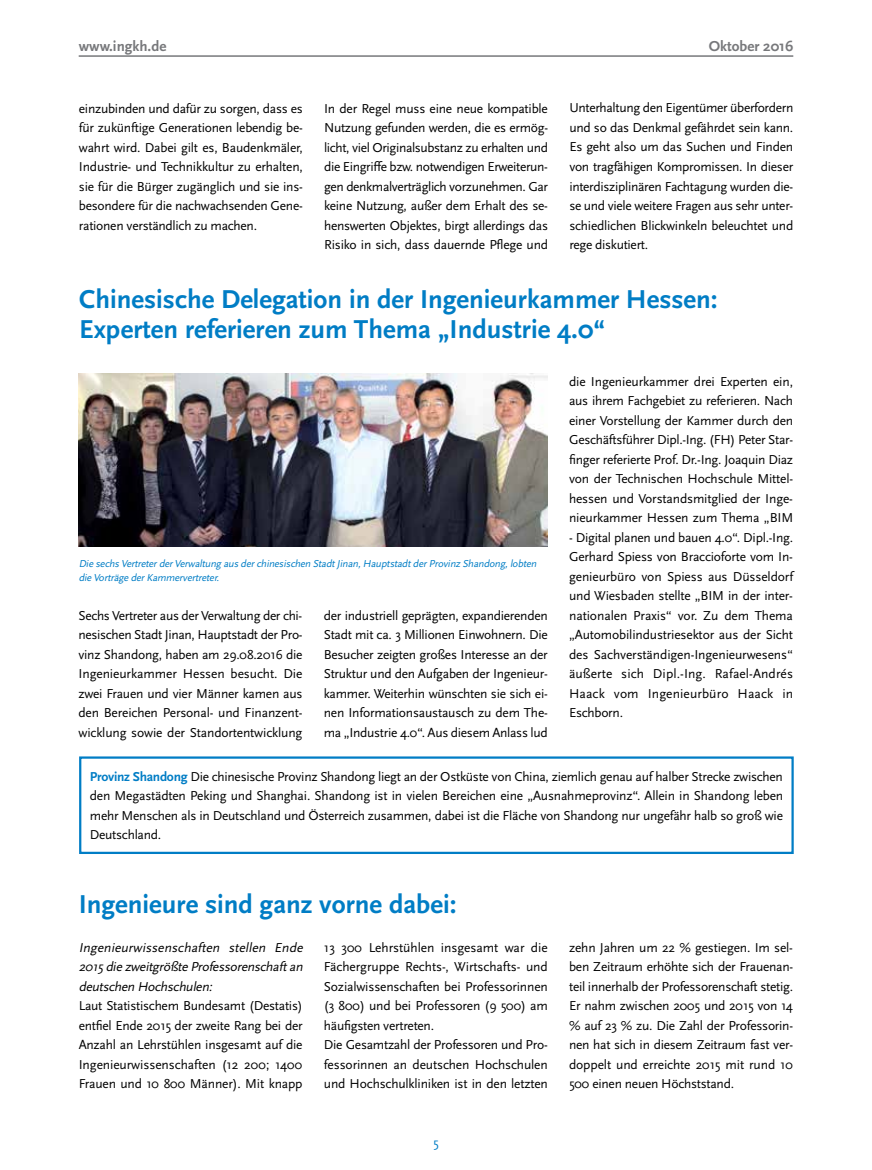
<style>
.page{position:relative;width:872px;height:1170px;background:#fff}
.page>*{position:absolute;margin:0;border:0;box-sizing:border-box;transform-origin:0 0}
.t1{font:700 27px/30px "Scala Sans OT";color:#007dc5}
.t2{font:700 15px "Scala Sans OT";color:#77787b}
.t3{font:13.5px/19.5px "Scala Sans OT";letter-spacing:-.015em;color:#000;text-align:justify}
.t4{font:italic 13.5px/19.5px "Scala Sans OT";color:#000;text-align:justify}
.t5{font:13.5px "Scala Sans OT";color:#007dc5}
.t6{font:italic 10.5px/14.2px "Scala Sans OT";color:#007dc5}
.s1{font-weight:700;color:#007dc5}
</style>
<div class="page">
<hr style="left:79px;top:55px;width:714px;height:2px;background:#77787b">
<div style="left:79px;top:756px;width:714px;height:97px;border:2px solid #007dc5"></div>
<img style="left:79px;top:373px;width:468px;height:174px">
<p class="t2" style="left:79px;top:37px;width:89px">www.ingkh.de</p>
<p class="t2" style="left:708px;top:37px;width:86px">Oktober 2016</p>
<p class="t3" style="left:79px;top:99px;width:226px">einzubinden und dafür zu sorgen, dass es für zukünftige Generationen lebendig be&shy;wahrt wird. Dabei gilt es, Baudenkmäler, Industrie- und Technikkultur zu erhalten, sie für die Bürger zugänglich und sie ins&shy;besondere für die nachwachsenden Gene&shy;rationen verständlich zu machen.</p>
<p class="t3" style="left:324px;top:99px;width:225px">In der Regel muss eine neue kompatible Nutzung gefunden werden, die es ermög&shy;licht, viel Originalsubstanz zu erhalten und die Eingriffe bzw. notwendigen Erweiterun&shy;gen denkmalverträglich vorzunehmen. Gar keine Nutzung, außer dem Erhalt des se&shy;henswerten Objektes, birgt allerdings das Risiko in sich, dass dauernde Pflege und</p>
<p class="t3" style="left:569px;top:99px;width:225px">Unterhaltung den Eigentümer überfordern und so das Denkmal gefährdet sein kann.<br>Es geht also um das Suchen und Finden von tragfähigen Kompromissen. In dieser interdisziplinären Fachtagung wurden die&shy;se und viele weitere Fragen aus sehr unter&shy;schiedlichen Blickwinkeln beleuchtet und rege diskutiert.</p>
<h1 class="t1" style="left:79px;top:284px;width:640px">Chinesische Delegation in der Ingenieurkammer Hessen:<br>Experten referieren zum Thema „Industrie 4.0“</h1>
<p class="t6" style="left:79px;top:556px;width:461px">Die sechs VertreterderVerwaltung aus derchinesischen StadtJinan,HauptstadtderProvinz Shandong,lobten die Vorträge derKammervertreter.</p>
<p class="t3" style="left:78px;top:606px;width:225px">Sechs Vertreter aus der Verwaltung der chi&shy;nesischen Stadt Jinan, Hauptstadt der Pro&shy;vinz Shandong, haben am 29.08.2016 die Ingenieurkammer Hessen besucht. Die zwei Frauen und vier Männer kamen aus den Bereichen Personal- und Finanzent&shy;wicklung sowie der Standortentwicklung</p>
<p class="t3" style="left:324px;top:606px;width:226px">der industriell geprägten, expandierenden Stadt mit ca. 3 Millionen Einwohnern. Die Besucher zeigten großes Interesse an der Struktur und den Aufgaben der Ingenieur&shy;kammer. Weiterhin wünschten sie sich ei&shy;nen Informationsaustausch zu dem The&shy;ma „Industrie 4.0“. Aus diesem Anlass lud</p>
<p class="t3" style="left:569px;top:372px;width:226px">die Ingenieurkammer drei Experten ein, aus ihrem Fachgebiet zu referieren. Nach einer Vorstellung der Kammer durch den Geschäftsführer Dipl.-Ing. (FH) Peter Star&shy;finger referierte Prof. Dr.-Ing. Joaquin Diaz von der Technischen Hochschule Mittel&shy;hessen und Vorstandsmitglied der Inge&shy;nieurkammer Hessen zum Thema „BIM</p>
<p class="t3" style="left:569px;top:528px;width:226px">- Digital planen und bauen 4.0“. Dipl.-Ing.<br>Gerhard Spiess von Braccioforte vom In&shy;genieurbüro von Spiess aus Düsseldorf und Wiesbaden stellte „BIM in der inter&shy;nationalen Praxis“ vor. Zu dem Thema „Automobilindustriesektor aus der Sicht des Sachverständigen-Ingenieurwesens“ äußerte sich Dipl.-Ing. Rafael-Andrés Haack vom Ingenieurbüro Haack in Eschborn.</p>
<p class="t3" style="left:90px;top:766px;width:695px"><span class="s1">Provinz Shandong</span> Die chinesische Provinz Shandong liegt an der Ostküste von China, ziemlich genau auf halber Strecke zwischen den Megastädten Peking und Shanghai. Shandong ist in vielen Bereichen eine „Ausnahmeprovinz“. Allein in Shandong leben mehr Menschen als in Deutschland und Österreich zusammen, dabei ist die Fläche von Shandong nur ungefähr halb so groß wie Deutschland.</p>
<h1 class="t1" style="left:79px;top:889px;width:379px">Ingenieure sind ganz vorne dabei:</h1>
<p class="t4" style="left:79px;top:937px;width:228px">Ingenieurwissenschaften stellen Ende 2015die zweitgrößte Professorenschaftan deutschen Hochschulen:</p>
<p class="t3" style="left:79px;top:996px;width:225px">Laut Statistischem Bundesamt (Destatis) entfiel Ende 2015 der zweite Rang bei der Anzahl an Lehrstühlen insgesamt auf die Ingenieurwissenschaften (12 200; 1400<br>Frauen und 10 800 Männer). Mit knapp</p>
<p class="t3" style="left:324px;top:937px;width:225px;text-align:left">13 300 Lehrstühlen insgesamt war die Fächergruppe Rechts-, Wirtschafts- und Sozialwissenschaften bei Professorinnen (3 800) und bei Professoren (9 500) am häufigsten vertreten.<br>Die Gesamtzahl der Professoren und Pro&shy;fessorinnen an deutschen Hochschulen und Hochschulkliniken ist in den letzten</p>
<p class="t3" style="left:569px;top:937px;width:226px">zehn Jahren um 22 % gestiegen. Im sel&shy;ben Zeitraum erhöhte sich der Frauenan&shy;teil innerhalb der Professorenschaft stetig.<br>Er nahm zwischen 2005 und 2015 von 14 % auf 23 % zu. Die Zahl der Professorin&shy;nen hat sich in diesem Zeitraum fast ver&shy;doppelt und erreichte 2015 mit rund 10<br>500 einen neuen Höchststand.</p>
<p class="t5" style="left:433px;top:1134px;width:7px">5</p>
</div>
